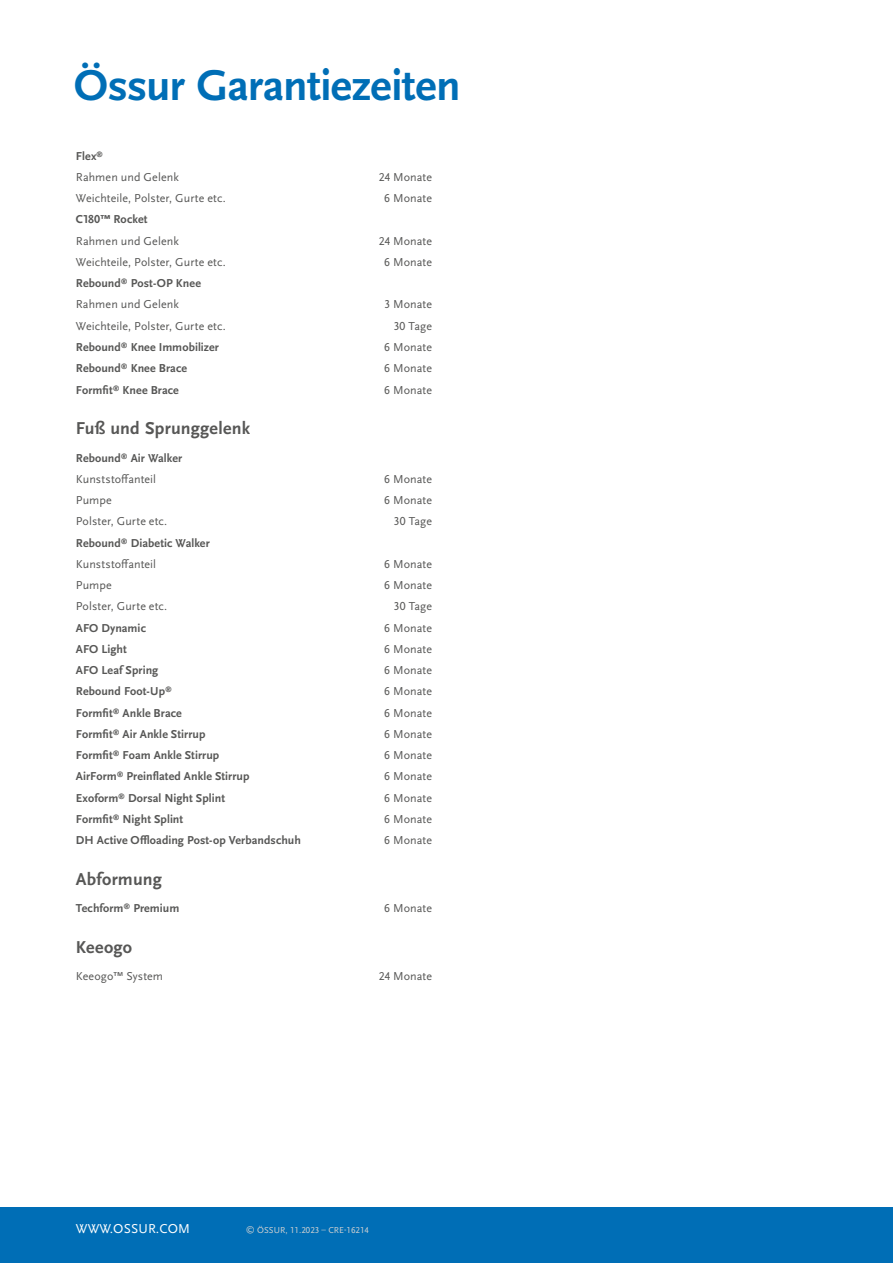
<style>
.page{position:relative;width:893px;height:1263px;background:#fff}
.page>*{position:absolute;margin:0;border:0;box-sizing:border-box;transform-origin:0 0}
.t1{font:700 45px "Scala Sans Pro";letter-spacing:-.015em;color:#006eb6}
.t2{font:700 18px "Scala Sans Pro";letter-spacing:.015em;color:#575756}
.t3{font:13.5px "Scala Sans Pro";letter-spacing:.01em;color:#fff}
.t4{font:700 12px/21.3px "Scala Sans Pro";letter-spacing:.005em;color:#575756}
.t5{font:12px/21.3px "Scala Sans Pro";letter-spacing:.005em;color:#575756}
.t6{font:9px "Scala Sans Pro";color:#d0d0d0}
.s1{font-weight:700}
.s2{font-weight:400}
</style>
<div class="page">
<div style="left:0;top:1208px;width:893px;height:55px;background:#006eb6"></div>
<h1 class="t1" style="left:74px;top:60px;width:388px">Össur Garantiezeiten</h1>
<p class="t5" style="left:76px;top:145px;width:105px"><span class="s1">Flex</span><sup>®<br></sup>Rahmen und Gelenk</p>
<p class="t5" style="left:379px;top:166px;width:55px">24 Monate</p>
<p class="t5" style="left:76px;top:188px;width:151px">Weichteile, Polster, Gurte etc.</p>
<p class="t5" style="left:384px;top:188px;width:49px">6 Monate</p>
<p class="t4" style="left:76px;top:209px;width:73px">C180™ Rocket</p>
<p class="t5" style="left:76px;top:230px;width:105px">Rahmen und Gelenk</p>
<p class="t5" style="left:379px;top:230px;width:55px">24 Monate</p>
<p class="t5" style="left:76px;top:251px;width:151px">Weichteile, Polster, Gurte etc.</p>
<p class="t5" style="left:384px;top:251px;width:49px">6 Monate</p>
<p class="t4" style="left:76px;top:273px;width:127px">Rebound<sup>®</sup> Post-OP Knee<br><span class="s2">Rahmen und Gelenk</span></p>
<p class="t5" style="left:384px;top:294px;width:49px">3 Monate</p>
<p class="t5" style="left:76px;top:315px;width:151px">Weichteile, Polster, Gurte etc.</p>
<p class="t5" style="left:394px;top:315px;width:40px">30 Tage</p>
<p class="t4" style="left:76px;top:336px;width:145px">Rebound<sup>®</sup> Knee Immobilizer</p>
<p class="t5" style="left:384px;top:336px;width:49px">6 Monate</p>
<p class="t4" style="left:76px;top:358px;width:113px">Rebound<sup>®</sup> Knee Brace</p>
<p class="t5" style="left:384px;top:358px;width:49px">6 Monate</p>
<p class="t4" style="left:76px;top:379px;width:104px">Formfit<sup>®</sup> Knee Brace</p>
<p class="t5" style="left:384px;top:379px;width:49px">6 Monate</p>
<h2 class="t2" style="left:76px;top:418px;width:176px">Fuß und Sprunggelenk</h2>
<p class="t4" style="left:76px;top:447px;width:108px">Rebound<sup>®</sup> Air Walker<br><span class="s2">Kunststoffanteil</span></p>
<p class="t5" style="left:384px;top:468px;width:49px">6 Monate</p>
<p class="t5" style="left:76px;top:490px;width:37px">Pumpe</p>
<p class="t5" style="left:384px;top:490px;width:49px">6 Monate</p>
<p class="t5" style="left:76px;top:511px;width:93px">Polster, Gurte etc.</p>
<p class="t5" style="left:394px;top:511px;width:40px">30 Tage</p>
<p class="t4" style="left:76px;top:532px;width:135px">Rebound<sup>®</sup> Diabetic Walker<br><span class="s2">Kunststoffanteil</span></p>
<p class="t5" style="left:384px;top:553px;width:49px">6 Monate</p>
<p class="t5" style="left:76px;top:575px;width:37px">Pumpe</p>
<p class="t5" style="left:384px;top:575px;width:49px">6 Monate</p>
<p class="t5" style="left:76px;top:596px;width:93px">Polster, Gurte etc.</p>
<p class="t5" style="left:394px;top:596px;width:40px">30 Tage</p>
<p class="t4" style="left:76px;top:617px;width:72px">AFO Dynamic</p>
<p class="t5" style="left:384px;top:617px;width:49px">6 Monate</p>
<p class="t4" style="left:76px;top:638px;width:52px">AFO Light</p>
<p class="t5" style="left:384px;top:638px;width:49px">6 Monate</p>
<p class="t4" style="left:76px;top:660px;width:84px">AFO Leaf Spring</p>
<p class="t5" style="left:384px;top:660px;width:49px">6 Monate</p>
<p class="t4" style="left:76px;top:681px;width:97px">Rebound Foot-Up<sup>®</sup></p>
<p class="t5" style="left:384px;top:681px;width:49px">6 Monate</p>
<p class="t4" style="left:76px;top:702px;width:107px">Formfit<sup>®</sup> Ankle Brace</p>
<p class="t5" style="left:384px;top:702px;width:49px">6 Monate</p>
<p class="t4" style="left:76px;top:723px;width:131px">Formfit<sup>®</sup> Air Ankle Stirrup</p>
<p class="t5" style="left:384px;top:723px;width:49px">6 Monate</p>
<p class="t4" style="left:76px;top:745px;width:145px">Formfit<sup>®</sup> Foam Ankle Stirrup</p>
<p class="t5" style="left:384px;top:745px;width:49px">6 Monate</p>
<p class="t4" style="left:76px;top:766px;width:175px">AirForm<sup>®</sup> Preinflated Ankle Stirrup</p>
<p class="t5" style="left:384px;top:766px;width:49px">6 Monate</p>
<p class="t4" style="left:76px;top:787px;width:151px">Exoform<sup>®</sup> Dorsal Night Splint</p>
<p class="t5" style="left:384px;top:787px;width:49px">6 Monate</p>
<p class="t4" style="left:76px;top:808px;width:109px">Formfit<sup>®</sup> Night Splint</p>
<p class="t5" style="left:384px;top:808px;width:49px">6 Monate</p>
<p class="t4" style="left:76px;top:830px;width:226px">DH Active Offloading Post-op Verbandschuh</p>
<p class="t5" style="left:384px;top:830px;width:49px">6 Monate</p>
<h2 class="t2" style="left:76px;top:869px;width:88px">Abformung</h2>
<p class="t4" style="left:76px;top:898px;width:105px">Techform<sup>®</sup> Premium</p>
<p class="t5" style="left:384px;top:898px;width:49px">6 Monate</p>
<h2 class="t2" style="left:76px;top:937px;width:58px">Keeogo</h2>
<p class="t5" style="left:76px;top:966px;width:89px">Keeogo™ System</p>
<p class="t5" style="left:379px;top:966px;width:55px">24 Monate</p>
<p class="t3" style="left:76px;top:1221px;width:116px">WWW.OSSUR.COM</p>
<p class="t6" style="left:246px;top:1225px;width:125px">© ÖSSUR, 11.2023 – CRE-16214</p>
</div>
